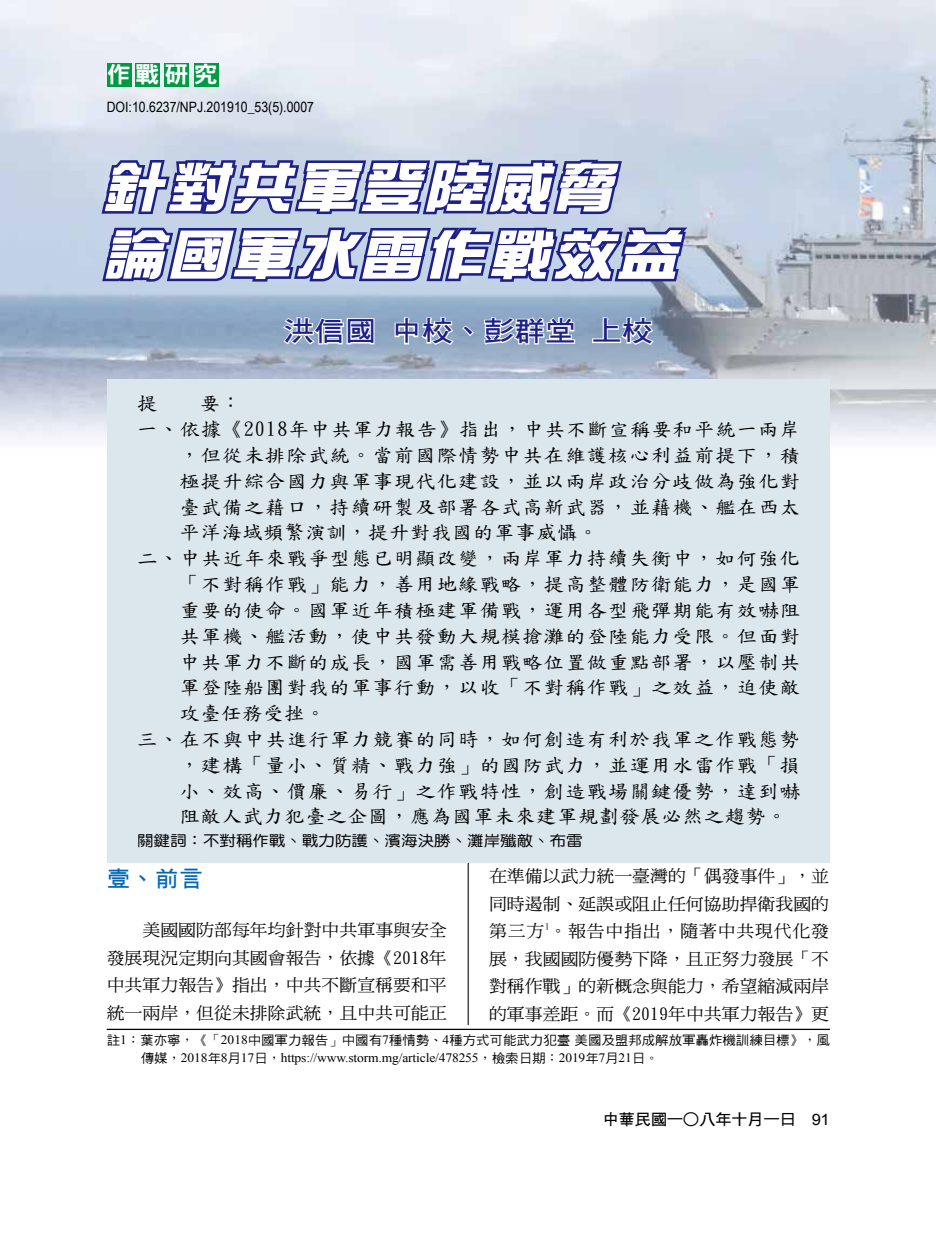
<style>
.page{position:relative;width:936px;height:1234px;background:#fff}
.page>*{position:absolute;margin:0;border:0;box-sizing:border-box;transform-origin:0 0}
.t1{font:italic 53.7px/67.5px "DF Zong Yi W9 HK BF";color:#fff;scale:1.14 1}
.t2{font:27.75px "DF Hei Bd HK BF";color:#1d2088;scale:1.11 1}
.t3{font:22.8px "DFN Hei XB HK BF";color:#fff;scale:1.05 1}
.t4{font:22.2px "DF Hei Bd HK BF";color:#0068b7;scale:1.05 1}
.t5{font:19.2px "DF Kai Shu SB Estd BF";letter-spacing:.06em;color:#000;scale:1.05 1}
.t6{font:19.2px "DF Kai Shu SB Estd BF";letter-spacing:.035em;color:#000;scale:1.05 1}
.t7{font:16.95px/27.6px "DF Ming Md HK BF";color:#000;text-align:justify;scale:1.05 1}
.t8{font:15.6px "DF Hei Bd HK BF";letter-spacing:-.025em;color:#000;scale:1.05 1}
.t9{font:14.85px "DF Yuan Md HK BF";color:#000;scale:1.11 1}
.t10{font:14.25px "Arial Narrow";color:#000;scale:1.05 1}
.t11{font:12.9px "Times New Roman";letter-spacing:-.01em;color:#000;scale:1.05 1}
.t12{font:12.9px "DF Hei Md HK BF";letter-spacing:-.005em;color:#000;scale:1.05 1}
.s1{font-family:"Times New Roman"}
.s2{font-family:"DF Kai Shu SB Estd BF"}
.s3{font-family:"DF Hei Md HK BF"}
.s4{font-family:"DFN Hei XB HK BF"}
.s5{font-family:"Arial"}
</style>
<div class="page">
<hr style="left:467px;top:179px;width:1px;height:871px;background:#000">
<img style="left:1px;top:0;width:934px;height:453px">
<svg style="left:98px;top:56px;width:595px;height:397px;background:#9da8cc"></svg>
<div style="left:107px;top:1025px;width:723px;height:42px;background:#fff"></div>
<hr style="left:107px;top:1028px;width:723px;height:1px;background:#000">
<div style="left:107px;top:379px;width:722px;height:483px;background:#dce7ed"></div>
<div style="left:107px;top:63px;width:24px;height:23px;background:#094"></div>
<div style="left:135px;top:63px;width:25px;height:23px;background:#094"></div>
<div style="left:164px;top:63px;width:25px;height:23px;background:#094"></div>
<div style="left:194px;top:63px;width:24px;height:23px;background:#094"></div>
<p class="t3" style="left:107px;top:63px;width:107px">作戰研究</p>
<p class="t10" style="left:107px;top:96px;width:199px">DOI:10.6237/NPJ.201910_53(5).0007</p>
<h1 class="t1" style="left:103px;top:153px;width:516px">針對共軍登陸威脅論國軍水雷作戰效益</h1>
<h2 class="t2" style="left:283px;top:317px;width:334px">洪信國 中校、彭群堂 上校</h2>
<p class="t5" style="left:137px;top:394px;width:101px">提　　要：</p>
<p class="t5" style="left:137px;top:419px;width:632px">一、依據《2018年中共軍力報告》指出，中共不斷宣稱要和平統一兩岸</p>
<p class="t5" style="left:179px;top:445px;width:592px">，但從未排除武統。當前國際情勢中共在維護核心利益前提下，積</p>
<p class="t5" style="left:179px;top:471px;width:592px">極提升綜合國力與軍事現代化建設，並以兩岸政治分歧做為強化對</p>
<p class="t5" style="left:179px;top:497px;width:592px">臺武備之藉口，持續研製及部署各式高新武器，並藉機、艦在西太</p>
<p class="t6" style="left:179px;top:523px;width:400px">平洋海域頻繁演訓，提升對我國的軍事威懾。</p>
<p class="t5" style="left:137px;top:548px;width:632px">二、中共近年來戰爭型態已明顯改變，兩岸軍力持續失衡中，如何強化</p>
<p class="t5" style="left:179px;top:574px;width:592px">「不對稱作戰」能力，善用地緣戰略，提高整體防衛能力，是國軍</p>
<p class="t5" style="left:179px;top:600px;width:592px">重要的使命。國軍近年積極建軍備戰，運用各型飛彈期能有效嚇阻</p>
<p class="t5" style="left:179px;top:626px;width:592px">共軍機、艦活動，使中共發動大規模搶灘的登陸能力受限。但面對</p>
<p class="t5" style="left:179px;top:652px;width:592px">中共軍力不斷的成長，國軍需善用戰略位置做重點部署，以壓制共</p>
<p class="t5" style="left:179px;top:677px;width:592px">軍登陸船團對我的軍事行動，以收「不對稱作戰」之效益，迫使敵</p>
<p class="t5" style="left:179px;top:703px;width:141px">攻臺任務受挫。</p>
<p class="t5" style="left:137px;top:729px;width:632px">三、在不與中共進行軍力競賽的同時，如何創造有利於我軍之作戰態勢</p>
<p class="t5" style="left:179px;top:755px;width:592px">，建構「量小、質精、戰力強」的國防武力，並運用水雷作戰「損</p>
<p class="t5" style="left:179px;top:781px;width:604px">小、效高、價廉、易行」之作戰特性，創造戰場關鍵優勢，達到嚇</p>
<p class="t6" style="left:179px;top:806px;width:580px">阻敵人武力犯臺之企圖，應為國軍未來建軍規劃發展必然之趨勢。</p>
<p class="t9" style="left:137px;top:833px;width:403px">關鍵詞：不對稱作戰、戰力防護、濱海決勝、灘岸殲敵、布雷</p>
<p class="t7" style="left:489px;top:861px;width:325px">在準備以武力統一臺灣的「偶發事件」，並同時遏制、延誤或阻止任何協助捍衛我國的第三方<sup>1</sup>。報告中指出，隨著中共現代化發展，我國國防優勢下降，且正努力發展「不對稱作戰」的新概念與能力，希望縮減兩岸的軍事差距。而《2019年中共軍力報告》更</p>
<p class="t12" style="left:107px;top:1033px;width:690px">註<span class="s1">1</span><span class="s2">：</span>葉亦寧<span class="s2">，《「</span><span class="s1">2018</span>中國軍力報告<span class="s2">」</span>中國有<span class="s1">7</span>種情勢<span class="s2">、</span><span class="s1">4</span>種方式可能武力犯臺美國及盟邦成解放軍轟炸機訓練目標<span class="s2">》，</span>風</p>
<p class="t11" style="left:141px;top:1049px;width:494px"><span class="s3">傳媒</span><span class="s2">，</span>2018<span class="s3">年</span>8<span class="s3">月</span>17<span class="s3">日</span><span class="s2">，</span>https://www.storm.mg/article/478255<span class="s2">，</span><span class="s3">檢索日期</span><span class="s2">：</span>2019<span class="s3">年</span>7<span class="s3">月</span>21<span class="s3">日</span><span class="s2">。</span></p>
<p class="t4" style="left:107px;top:867px;width:93px">壹、前言</p>
<p class="t7" style="left:107px;top:916px;width:325px;text-indent:36px">美國國防部每年均針對中共軍事與安全發展現況定期向其國會報告，依據《2018年中共軍力報告》指出，中共不斷宣稱要和平統一兩岸，但從未排除武統，且中共可能正</p>
<p class="t8" style="left:602px;top:1111px;width:218px">中華民國一<span class="s4">○</span>八年十月一日　<span class="s5">91</span></p>
</div>
